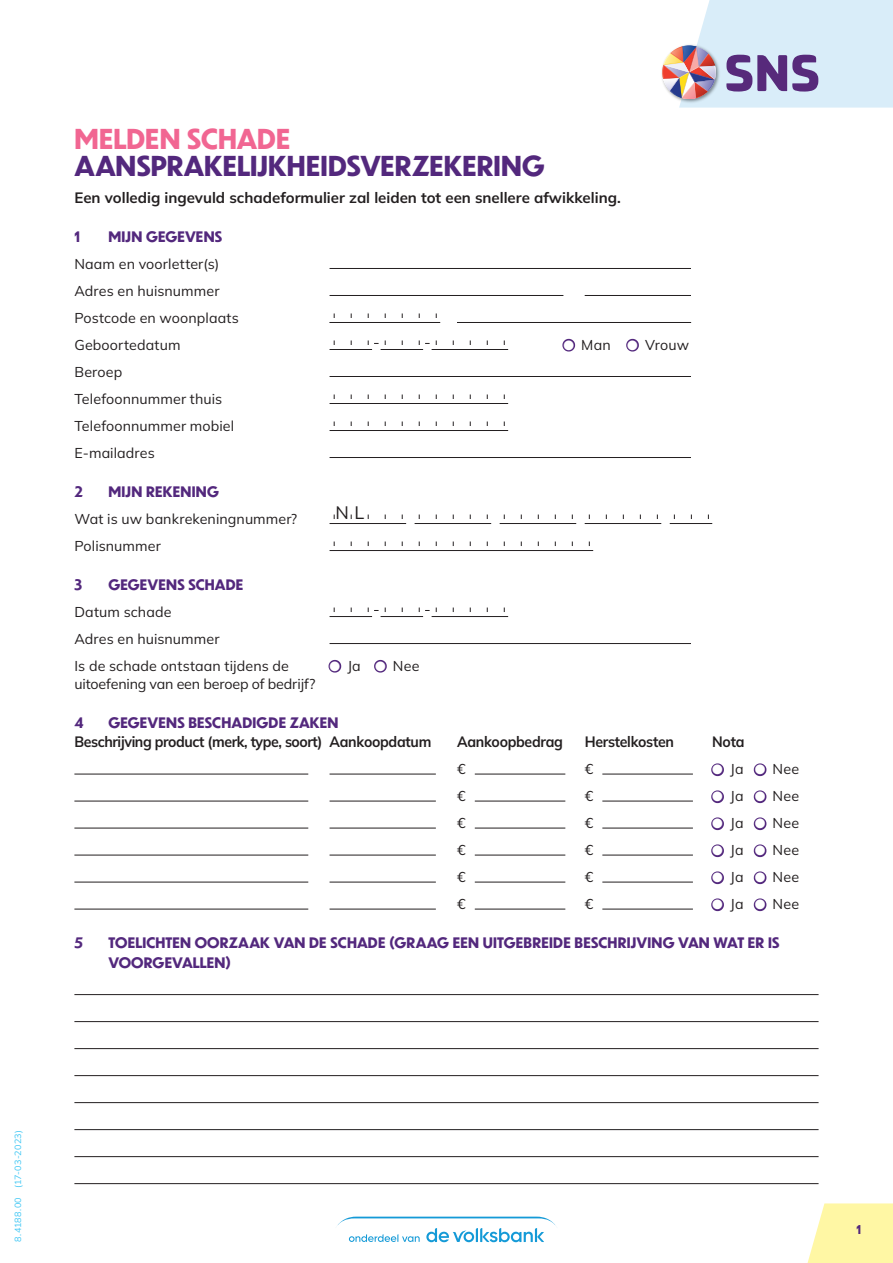
<style>
.page{position:relative;width:893px;height:1263px;background:#fff}
.page>*{position:absolute;margin:0;border:0;box-sizing:border-box;transform-origin:0 0}
.t1{font:700 27px "SNS Dunbar Tall";color:#53287d}
.t2{font:700 27px "SNS Dunbar Tall";letter-spacing:.005em;color:#f16692}
.t3{font:18px "Mulish";color:#231f20}
.t4{font:700 15px "Mulish";letter-spacing:-.02em;color:#231f20;scale:.94 1}
.t5{font:700 15px "Mulish";color:#231f20}
.t6{font:14.25px/27px "Mulish";letter-spacing:.01em;color:#231f20}
.t7{font:700 14.25px/19.5px "SNS Dunbar Tall";letter-spacing:.01em;color:#53287d}
.t8{font:14.25px "Mulish";letter-spacing:-.01em;color:#231f20}
.t9{font:700 12px "SNS Dunbar Tall";color:#53287d}
.t10{font:9px "Mulish";letter-spacing:.02em;color:#40c7f4}
.s1{color:#53287d}
</style>
<div class="page">
<hr style="left:330px;top:268px;width:361px;height:1px;background:#231f20">
<hr style="left:330px;top:295px;width:233px;height:1px;background:#231f20">
<hr style="left:585px;top:295px;width:106px;height:1px;background:#231f20">
<hr style="left:330px;top:322px;width:110px;height:1px;background:#231f20">
<hr style="left:457px;top:322px;width:234px;height:1px;background:#231f20">
<hr style="left:381px;top:349px;width:42px;height:1px;background:#231f20">
<hr style="left:432px;top:349px;width:76px;height:1px;background:#231f20">
<svg style="left:368px;top:340px;width:11px;height:5px"></svg>
<svg style="left:419px;top:340px;width:11px;height:5px"></svg>
<hr style="left:330px;top:349px;width:42px;height:1px;background:#231f20">
<hr style="left:330px;top:376px;width:361px;height:1px;background:#231f20">
<hr style="left:330px;top:403px;width:178px;height:1px;background:#231f20">
<hr style="left:330px;top:430px;width:178px;height:1px;background:#231f20">
<hr style="left:330px;top:457px;width:361px;height:1px;background:#231f20">
<hr style="left:330px;top:523px;width:76px;height:1px;background:#231f20">
<hr style="left:415px;top:523px;width:76px;height:1px;background:#231f20">
<hr style="left:500px;top:523px;width:76px;height:1px;background:#231f20">
<hr style="left:585px;top:523px;width:76px;height:1px;background:#231f20">
<hr style="left:670px;top:523px;width:42px;height:1px;background:#231f20">
<hr style="left:330px;top:550px;width:263px;height:1px;background:#231f20">
<hr style="left:381px;top:616px;width:42px;height:1px;background:#231f20">
<hr style="left:432px;top:616px;width:76px;height:1px;background:#231f20">
<hr style="left:330px;top:616px;width:42px;height:1px;background:#231f20">
<hr style="left:330px;top:643px;width:361px;height:1px;background:#231f20">
<hr style="left:74px;top:774px;width:234px;height:1px;background:#231f20">
<hr style="left:330px;top:774px;width:106px;height:1px;background:#231f20">
<hr style="left:475px;top:774px;width:90px;height:1px;background:#231f20">
<hr style="left:602px;top:774px;width:91px;height:1px;background:#231f20">
<hr style="left:74px;top:801px;width:234px;height:1px;background:#231f20">
<hr style="left:330px;top:801px;width:106px;height:1px;background:#231f20">
<hr style="left:475px;top:801px;width:90px;height:1px;background:#231f20">
<hr style="left:602px;top:801px;width:91px;height:1px;background:#231f20">
<hr style="left:74px;top:828px;width:234px;height:1px;background:#231f20">
<hr style="left:330px;top:828px;width:106px;height:1px;background:#231f20">
<hr style="left:475px;top:828px;width:90px;height:1px;background:#231f20">
<hr style="left:602px;top:828px;width:91px;height:1px;background:#231f20">
<hr style="left:74px;top:855px;width:234px;height:1px;background:#231f20">
<hr style="left:330px;top:855px;width:106px;height:1px;background:#231f20">
<hr style="left:475px;top:855px;width:90px;height:1px;background:#231f20">
<hr style="left:602px;top:855px;width:91px;height:1px;background:#231f20">
<hr style="left:74px;top:882px;width:234px;height:1px;background:#231f20">
<hr style="left:330px;top:882px;width:106px;height:1px;background:#231f20">
<hr style="left:475px;top:882px;width:90px;height:1px;background:#231f20">
<hr style="left:602px;top:882px;width:91px;height:1px;background:#231f20">
<hr style="left:74px;top:909px;width:234px;height:1px;background:#231f20">
<hr style="left:330px;top:909px;width:106px;height:1px;background:#231f20">
<hr style="left:475px;top:909px;width:90px;height:1px;background:#231f20">
<hr style="left:602px;top:909px;width:91px;height:1px;background:#231f20">
<hr style="left:74px;top:994px;width:745px;height:1px;background:#231f20">
<hr style="left:74px;top:1021px;width:745px;height:1px;background:#231f20">
<hr style="left:74px;top:1048px;width:745px;height:1px;background:#231f20">
<hr style="left:74px;top:1075px;width:745px;height:1px;background:#231f20">
<hr style="left:74px;top:1102px;width:745px;height:1px;background:#231f20">
<hr style="left:74px;top:1129px;width:745px;height:1px;background:#231f20">
<hr style="left:74px;top:1156px;width:745px;height:1px;background:#231f20">
<hr style="left:74px;top:1183px;width:745px;height:1px;background:#231f20">
<svg style="left:337px;top:1216px;width:219px;height:26px"></svg>
<svg style="left:808px;top:1203px;width:85px;height:60px;background:#fff7ad"></svg>
<svg style="left:661px;top:0;width:232px;height:108px;background:#cfd5e5"></svg>
<h1 class="t2" style="left:74px;top:119px;width:217px">MELDEN SCHADE</h1>
<h1 class="t1" style="left:74px;top:146px;width:472px">AANSPRAKELIJKHEIDSVERZEKERING</h1>
<p class="t5" style="left:74px;top:187px;width:548px">Een volledig ingevuld schadeformulier zal leiden tot een snellere afwikkeling.</p>
<p class="t7" style="left:74px;top:226px;width:7px">1</p>
<p class="t7" style="left:108px;top:226px;width:115px">MIJN GEGEVENS</p>
<p class="t6" style="left:74px;top:250px;width:166px">Naam en voorletter(s)<br>Adres en huisnummer<br>Postcode en woonplaats<br>Geboortedatum</p>
<p class="t6" style="left:563px;top:331px;width:127px"><span class="s1">●</span> Man <span class="s1">●</span> Vrouw</p>
<p class="t6" style="left:74px;top:358px;width:161px">Beroep<br>Telefoonnummer thuis<br>Telefoonnummer mobiel<br>E-mailadres</p>
<p class="t7" style="left:74px;top:481px;width:10px">2</p>
<p class="t7" style="left:108px;top:481px;width:112px">MIJN REKENING</p>
<p class="t6" style="left:74px;top:505px;width:224px">Wat is uw bankrekeningnummer?</p>
<p class="t6" style="left:74px;top:532px;width:88px">Polisnummer</p>
<p class="t7" style="left:74px;top:574px;width:9px">3</p>
<p class="t7" style="left:108px;top:574px;width:137px">GEGEVENS SCHADE</p>
<p class="t6" style="left:74px;top:598px;width:216px">Datum schade<br>Adres en huisnummer<br>Is de schade ontstaan tijdens de</p>
<p class="t3" style="left:336px;top:500px;width:30px">N L</p>
<p class="t6" style="left:330px;top:652px;width:91px"><span class="s1">●</span> Ja <span class="s1">●</span> Nee</p>
<p class="t8" style="left:74px;top:674px;width:243px">uitoefening van een beroep of bedrijf?</p>
<p class="t7" style="left:74px;top:712px;width:11px">4</p>
<p class="t7" style="left:108px;top:712px;width:232px">GEGEVENS BESCHADIGDE ZAKEN</p>
<p class="t4" style="left:74px;top:732px;width:381px">Beschrijving product (merk, type, soort) Aankoopdatum</p>
<p class="t4" style="left:457px;top:732px;width:114px">Aankoopbedrag</p>
<p class="t4" style="left:585px;top:732px;width:97px">Herstelkosten</p>
<p class="t4" style="left:712px;top:732px;width:36px">Nota</p>
<p class="t6" style="left:457px;top:755px;width:10px">€</p>
<p class="t6" style="left:585px;top:755px;width:10px">€</p>
<p class="t6" style="left:712px;top:755px;width:88px"><span class="s1">●</span> Ja <span class="s1">●</span> Nee</p>
<p class="t6" style="left:457px;top:782px;width:10px">€</p>
<p class="t6" style="left:585px;top:782px;width:10px">€</p>
<p class="t6" style="left:712px;top:782px;width:88px"><span class="s1">●</span> Ja <span class="s1">●</span> Nee</p>
<p class="t6" style="left:457px;top:809px;width:10px">€</p>
<p class="t6" style="left:585px;top:809px;width:10px">€</p>
<p class="t6" style="left:712px;top:809px;width:88px"><span class="s1">●</span> Ja <span class="s1">●</span> Nee</p>
<p class="t6" style="left:457px;top:836px;width:10px">€</p>
<p class="t6" style="left:585px;top:836px;width:10px">€</p>
<p class="t6" style="left:712px;top:836px;width:88px"><span class="s1">●</span> Ja <span class="s1">●</span> Nee</p>
<p class="t6" style="left:457px;top:863px;width:10px">€</p>
<p class="t6" style="left:585px;top:863px;width:10px">€</p>
<p class="t6" style="left:712px;top:863px;width:88px"><span class="s1">●</span> Ja <span class="s1">●</span> Nee</p>
<p class="t6" style="left:457px;top:890px;width:10px">€</p>
<p class="t6" style="left:585px;top:890px;width:10px">€</p>
<p class="t6" style="left:712px;top:890px;width:88px"><span class="s1">●</span> Ja <span class="s1">●</span> Nee</p>
<p class="t7" style="left:74px;top:933px;width:10px">5</p>
<p class="t7" style="left:108px;top:933px;width:673px">TOELICHTEN OORZAAK VAN DE SCHADE (GRAAG EEN UITGEBREIDE BESCHRIJVING VAN WAT ER IS<br>VOORGEVALLEN)</p>
<p class="t10" style="left:12px;top:1242px;width:113px;rotate:-90deg">8.4188.00 (17-03-2023)</p>
<p class="t9" style="left:856px;top:1221px;width:6px">1</p>
</div>
